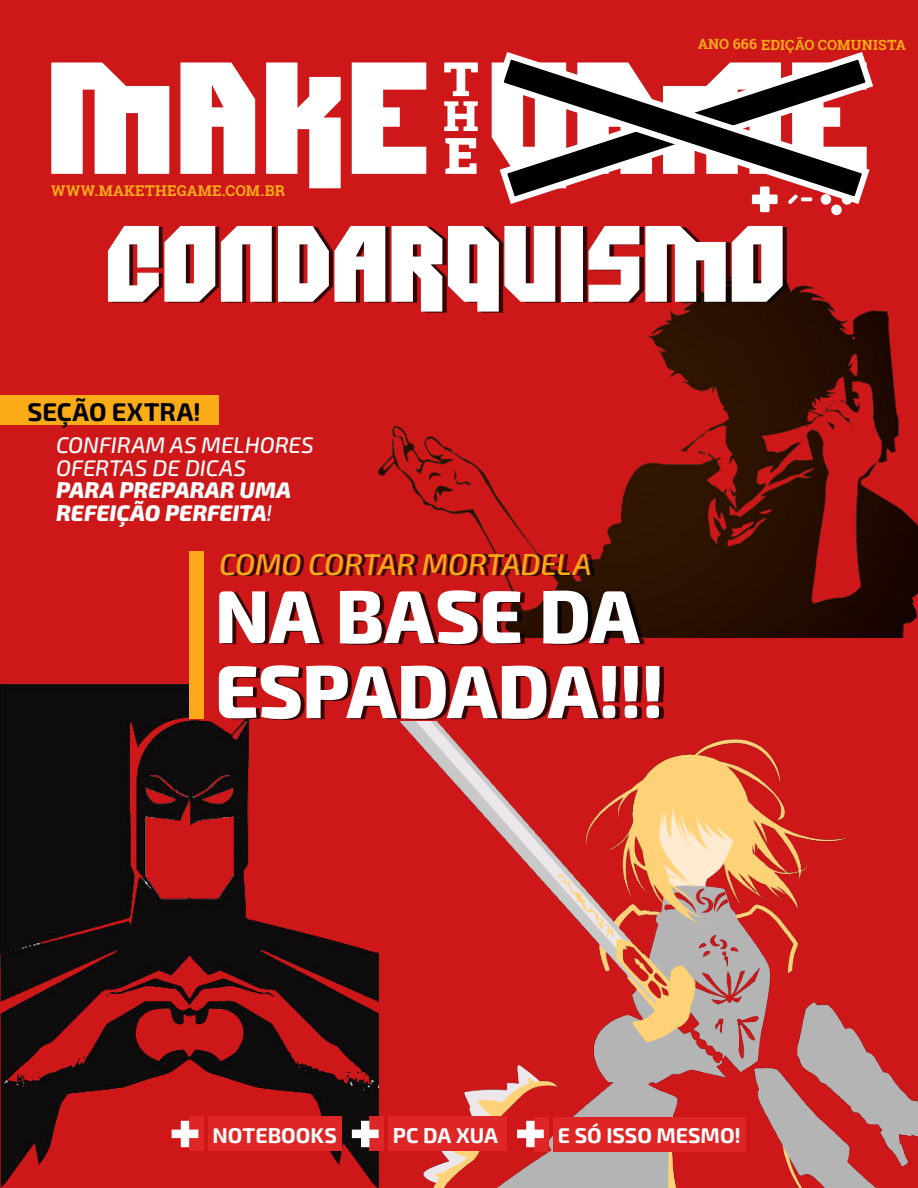
<style>
.page{position:relative;width:918px;height:1188px;background:#cd1719}
.page>*{position:absolute;margin:0;border:0;box-sizing:border-box;transform-origin:0 0}
.t1{font:108px "Dimitri";letter-spacing:-.015em;color:#fff}
.t2{font:800 75px/75px "Exo 2";letter-spacing:-.01em;color:#fff}
.t3{font:italic 500 30px "Exo 2";letter-spacing:-.005em;color:#faab17}
.t4{font:700 25.5px "Exo 2";letter-spacing:.01em;color:#000}
.t5{font:italic 500 22.5px/22.5px "Exo 2";letter-spacing:-.005em;color:#fff}
.t6{font:italic 800 22.5px/22.5px "Exo 2";color:#fff}
.t7{font:700 21.3px "Exo 2";color:#fff}
.t8{font:700 15px "Roboto Slab";letter-spacing:.015em;color:#faab17}
.t9{font:700 14.25px "Roboto Slab";letter-spacing:.01em;color:#faab17}
.s1{font-weight:500}
</style>
<div class="page">
<img style="left:0;top:685px;width:249px;height:503px">
<img style="left:89px;top:721px;width:829px;height:467px">
<img style="left:377px;top:282px;width:541px;height:356px">
<svg style="left:51px;top:63px;width:118px;height:111px"></svg>
<svg style="left:180px;top:63px;width:75px;height:111px;background:#f7dede"></svg>
<svg style="left:266px;top:63px;width:75px;height:125px"></svg>
<svg style="left:352px;top:63px;width:74px;height:111px"></svg>
<svg style="left:759px;top:208px;width:11px;height:4px"></svg>
<div style="left:831px;top:205px;width:11px;height:10px;background:#fff;border-radius:50%"></div>
<svg style="left:444px;top:63px;width:34px;height:68px"></svg>
<svg style="left:445px;top:138px;width:32px;height:36px"></svg>
<div style="left:0;top:395px;width:218px;height:30px;background:#faab17"></div>
<div style="left:189px;top:1117px;width:14px;height:34px;background:#de2626"></div>
<div style="left:208px;top:1117px;width:134px;height:34px;background:#de2626"></div>
<svg style="left:172px;top:1121px;width:26px;height:26px"></svg>
<div style="left:189px;top:551px;width:15px;height:168px;background:#faab17"></div>
<div style="left:225px;top:554px;width:370px;height:22px;background:#000;opacity:.75"></div>
<div style="left:223px;top:591px;width:441px;height:129px;background:#000;opacity:.75"></div>
<svg style="left:492px;top:52px;width:381px;height:156px"></svg>
<div style="left:112px;top:227px;width:675px;height:85px;background:#000;opacity:.75"></div>
<div style="left:369px;top:1117px;width:15px;height:34px;background:#de2626"></div>
<div style="left:388px;top:1117px;width:119px;height:34px;background:#de2626"></div>
<svg style="left:352px;top:1121px;width:27px;height:26px"></svg>
<div style="left:535px;top:1117px;width:14px;height:34px;background:#de2626"></div>
<div style="left:554px;top:1117px;width:192px;height:34px;background:#de2626"></div>
<svg style="left:517px;top:1121px;width:27px;height:26px"></svg>
<p class="t8" style="left:51px;top:180px;width:235px">WWW.MAKETHEGAME.COM.BR</p>
<p class="t9" style="left:698px;top:35px;width:210px">ANO 666 EDIÇÃO COMUNISTA</p>
<h1 class="t1" style="left:100px;top:215px;width:684px">CONDARQUISMO</h1>
<p class="t4" style="left:28px;top:394px;width:175px">SEÇÃO EXTRA!</p>
<p class="t5" style="left:56px;top:433px;width:259px">CONFIRAM AS MELHORES<br>OFERTAS DE DICAS</p>
<p class="t6" style="left:56px;top:478px;width:236px">PARA PREPARAR UMA<br>REFEIÇÃO PERFEITA<span class="s1">!</span></p>
<h3 class="t3" style="left:219px;top:543px;width:374px">COMO CORTAR MORTADELA</h3>
<h2 class="t2" style="left:215px;top:577px;width:451px">NA BASE DA<br>ESPADADA!!!</h2>
<p class="t7" style="left:213px;top:1120px;width:126px">NOTEBOOKS</p>
<p class="t7" style="left:393px;top:1120px;width:107px">PC DA XUA</p>
<p class="t7" style="left:558px;top:1120px;width:184px">E SÓ ISSO MESMO!</p>
</div>
